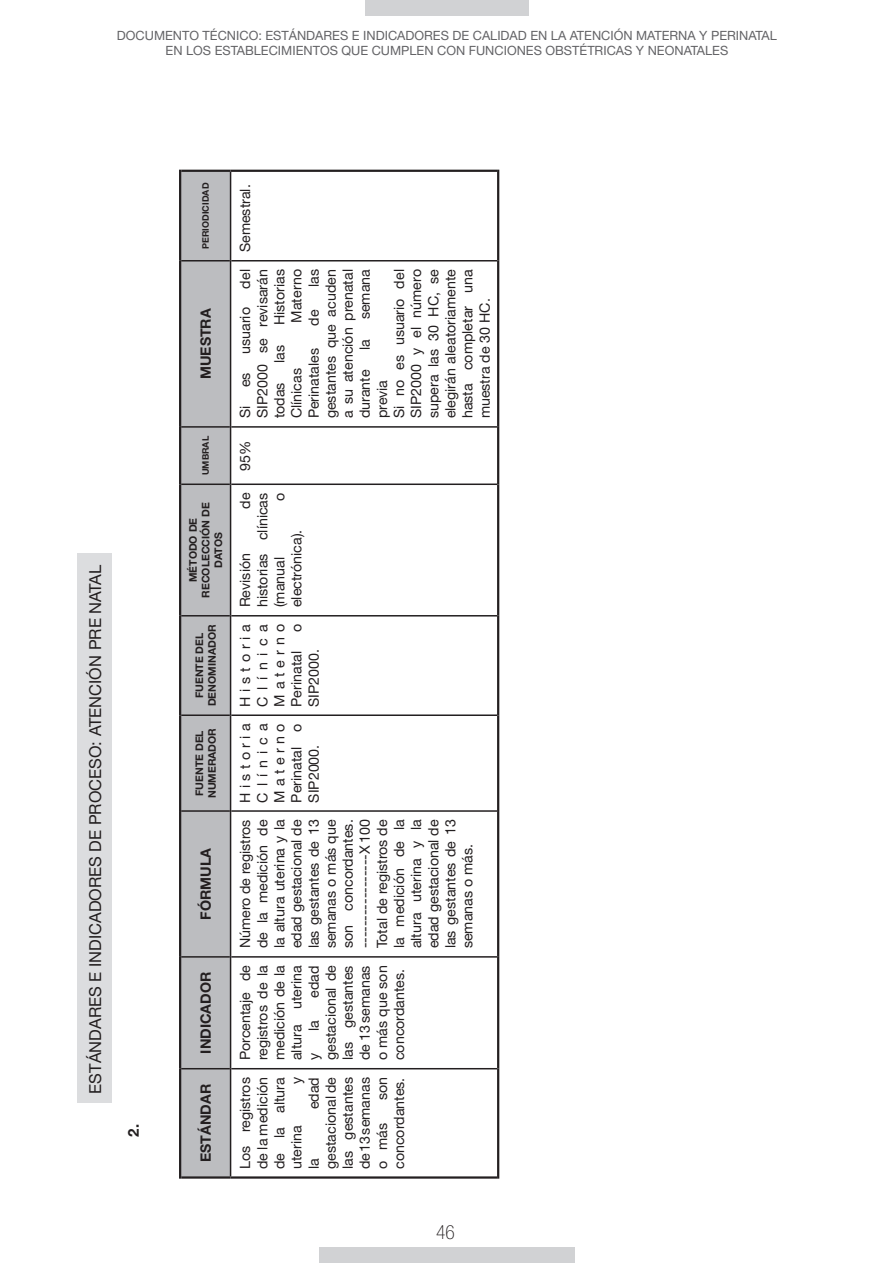
<style>
.page{position:relative;width:893px;height:1263px;background:#fff}
.page>*{position:absolute;margin:0;border:0;box-sizing:border-box;transform-origin:0 0}
.t1{font:100 condensed 19.5px "Helvetica Neue";color:#231f20}
.t2{font:16.5px "Helvetica Neue";color:#231f20}
.t3{font:700 15px "Helvetica Neue";color:#231f20}
.t4{font:14.25px/17.1px "Helvetica Neue";color:#231f20;text-align:justify}
.t5{font:700 14.25px "Helvetica Neue";color:#231f20}
.t6{font:12.75px/15.3px "Helvetica Neue";color:#636366;text-align:center}
.t7{font:700 10.5px/12.6px "Helvetica Neue";color:#231f20;text-align:center}
.t8{font:700 9px "Helvetica Neue";color:#231f20}
</style>
<div class="page">
<div style="left:365px;top:0;width:164px;height:16px;background:#d1d2d4"></div>
<div style="left:319px;top:1247px;width:255px;height:16px;background:#d1d2d4"></div>
<div style="left:78px;top:553px;width:34px;height:550px;background:#dcdddf"></div>
<div style="left:181px;top:172px;width:49px;height:1004px;background:#bcbdc0"></div>
<hr style="left:179px;top:1069px;width:2px;height:110px;background:#231f20">
<hr style="left:181px;top:1176px;width:50px;height:3px;background:#231f20">
<hr style="left:179px;top:957px;width:2px;height:112px;background:#231f20">
<hr style="left:179px;top:811px;width:2px;height:146px;background:#231f20">
<hr style="left:179px;top:715px;width:2px;height:96px;background:#231f20">
<hr style="left:179px;top:616px;width:2px;height:99px;background:#231f20">
<hr style="left:179px;top:484px;width:2px;height:132px;background:#231f20">
<hr style="left:179px;top:427px;width:2px;height:57px;background:#231f20">
<hr style="left:179px;top:261px;width:2px;height:166px;background:#231f20">
<hr style="left:179px;top:170px;width:2px;height:91px;background:#231f20">
<hr style="left:181px;top:170px;width:50px;height:2px;background:#231f20">
<hr style="left:231px;top:1176px;width:266px;height:3px;background:#231f20">
<hr style="left:231px;top:170px;width:266px;height:2px;background:#231f20">
<hr style="left:497px;top:1069px;width:2px;height:110px;background:#231f20">
<hr style="left:497px;top:957px;width:2px;height:112px;background:#231f20">
<hr style="left:497px;top:811px;width:2px;height:146px;background:#231f20">
<hr style="left:497px;top:715px;width:2px;height:96px;background:#231f20">
<hr style="left:497px;top:616px;width:2px;height:99px;background:#231f20">
<hr style="left:497px;top:484px;width:2px;height:132px;background:#231f20">
<hr style="left:497px;top:427px;width:2px;height:57px;background:#231f20">
<hr style="left:497px;top:261px;width:2px;height:166px;background:#231f20">
<hr style="left:497px;top:170px;width:2px;height:91px;background:#231f20">
<hr style="left:181px;top:1068px;width:49px;height:1px;background:#231f20">
<hr style="left:181px;top:956px;width:49px;height:2px;background:#231f20">
<hr style="left:181px;top:810px;width:49px;height:2px;background:#231f20">
<hr style="left:181px;top:714px;width:49px;height:2px;background:#231f20">
<hr style="left:181px;top:615px;width:49px;height:1px;background:#231f20">
<hr style="left:181px;top:483px;width:49px;height:2px;background:#231f20">
<hr style="left:181px;top:426px;width:49px;height:2px;background:#231f20">
<hr style="left:181px;top:260px;width:49px;height:1px;background:#231f20">
<hr style="left:230px;top:1069px;width:1px;height:107px;background:#231f20">
<hr style="left:230px;top:957px;width:1px;height:112px;background:#231f20">
<hr style="left:231px;top:1068px;width:266px;height:1px;background:#231f20">
<hr style="left:230px;top:811px;width:1px;height:146px;background:#231f20">
<hr style="left:231px;top:956px;width:266px;height:2px;background:#231f20">
<hr style="left:230px;top:715px;width:1px;height:96px;background:#231f20">
<hr style="left:231px;top:810px;width:266px;height:2px;background:#231f20">
<hr style="left:230px;top:616px;width:1px;height:99px;background:#231f20">
<hr style="left:231px;top:714px;width:266px;height:2px;background:#231f20">
<hr style="left:230px;top:484px;width:1px;height:132px;background:#231f20">
<hr style="left:231px;top:615px;width:266px;height:1px;background:#231f20">
<hr style="left:230px;top:427px;width:1px;height:57px;background:#231f20">
<hr style="left:231px;top:483px;width:266px;height:2px;background:#231f20">
<hr style="left:230px;top:261px;width:1px;height:166px;background:#231f20">
<hr style="left:231px;top:426px;width:266px;height:2px;background:#231f20">
<hr style="left:230px;top:172px;width:1px;height:89px;background:#231f20">
<hr style="left:231px;top:260px;width:266px;height:1px;background:#231f20">
<p class="t6" style="left:117px;top:27px;width:661px">DOCUMENTO TÉCNICO: ESTÁNDARES E INDICADORES DE CALIDAD EN LA ATENCIÓN MATERNA Y PERINATAL<br>EN LOS ESTABLECIMIENTOS QUE CUMPLEN CON FUNCIONES OBSTÉTRICAS Y NEONATALES</p>
<p class="t2" style="left:85px;top:1093px;width:530px;rotate:-90deg">ESTÁNDARES E INDICADORES DE PROCESO: ATENCIÓN PRE NATAL</p>
<p class="t3" style="left:124px;top:1137px;width:14px;rotate:-90deg">2.</p>
<p class="t8" style="left:200px;top:249px;width:68px;rotate:-90deg">PERIODICIDAD</p>
<p class="t5" style="left:197px;top:379px;width:72px;rotate:-90deg">MUESTRA</p>
<p class="t8" style="left:200px;top:475px;width:41px;rotate:-90deg">UMBRAL</p>
<p class="t7" style="left:187px;top:598px;width:97px;rotate:-90deg">MÉTODO DE<br>RECOLECCIÓN DE<br>DATOS</p>
<p class="t7" style="left:193px;top:706px;width:83px;rotate:-90deg">FUENTE DEL<br>DENOMINADOR</p>
<p class="t7" style="left:193px;top:798px;width:72px;text-align:left;rotate:-90deg">FUENTE DEL<br>NUMERADOR</p>
<p class="t5" style="left:197px;top:920px;width:73px;rotate:-90deg">FÓRMULA</p>
<p class="t5" style="left:197px;top:1054px;width:83px;rotate:-90deg">INDICADOR</p>
<p class="t5" style="left:197px;top:1162px;width:80px;rotate:-90deg">ESTÁNDAR</p>
<p class="t4" style="left:236px;top:252px;width:69px;rotate:-90deg">Semestral.</p>
<p class="t4" style="left:356px;top:319px;width:52px;rotate:-90deg">semana</p>
<p class="t4" style="left:373px;top:418px;width:151px;text-align:left;rotate:-90deg">previa<br>Si no es usuario del<br>SIP2000 y el número supera las 30 HC, se elegirán aleatoriamente hasta completar una muestra de 30 HC.</p>
<p class="t4" style="left:271px;top:325px;width:57px;rotate:-90deg">Historias</p>
<p class="t4" style="left:305px;top:418px;width:151px;text-indent:131px;rotate:-90deg">las gestantes que acuden a su atención prenatal durante</p>
<p class="t4" style="left:288px;top:323px;width:55px;rotate:-90deg">Materno</p>
<p class="t4" style="left:236px;top:418px;width:151px;text-indent:130px;rotate:-90deg">del SIP2000 se revisarán todas</p>
<p class="t4" style="left:236px;top:354px;width:48px;rotate:-90deg">usuario</p>
<p class="t4" style="left:305px;top:326px;width:18px;rotate:-90deg">de</p>
<p class="t4" style="left:356px;top:350px;width:12px;rotate:-90deg">la</p>
<p class="t4" style="left:271px;top:363px;width:19px;rotate:-90deg">las</p>
<p class="t4" style="left:305px;top:418px;width:72px;rotate:-90deg">Perinatales</p>
<p class="t4" style="left:288px;top:418px;width:52px;rotate:-90deg">Clínicas</p>
<p class="t4" style="left:236px;top:387px;width:16px;rotate:-90deg">es</p>
<p class="t4" style="left:236px;top:418px;width:14px;rotate:-90deg">Si</p>
<p class="t4" style="left:236px;top:471px;width:32px;rotate:-90deg">95%</p>
<p class="t4" style="left:236px;top:607px;width:116px;text-indent:98px;rotate:-90deg">de historias clínicas (manual</p>
<p class="t4" style="left:271px;top:501px;width:10px;rotate:-90deg">o</p>
<p class="t4" style="left:288px;top:607px;width:79px;rotate:-90deg">electrónica).</p>
<p class="t4" style="left:236px;top:607px;width:56px;rotate:-90deg">Revisión</p>
<p class="t4" style="left:236px;top:707px;width:84px;rotate:-90deg">Historia Clínica Materno Perinatal</p>
<p class="t4" style="left:288px;top:632px;width:10px;rotate:-90deg">o</p>
<p class="t4" style="left:305px;top:707px;width:59px;rotate:-90deg">SIP2000.</p>
<p class="t4" style="left:236px;top:802px;width:80px;rotate:-90deg">Historia Clínica Materno Perinatal o SIP2000.</p>
<p class="t4" style="left:236px;top:948px;width:130px;rotate:-90deg">Número de registros de la medición de la altura uterina y la edad gestacional de las gestantes de 13 semanas o más que son concordantes. -----------------X 100<br>Total de registros de la medición de la altura uterina y la edad gestacional de las gestantes de 13 semanas o más.</p>
<p class="t4" style="left:236px;top:1060px;width:96px;rotate:-90deg">Porcentaje de registros de la medición de la altura uterina y</p>
<p class="t4" style="left:305px;top:1060px;width:96px;text-indent:63px;rotate:-90deg">edad gestacional de las gestantes de 13 semanas o más que son concordantes.</p>
<p class="t4" style="left:305px;top:1031px;width:12px;rotate:-90deg">la</p>
<p class="t4" style="left:288px;top:1084px;width:9px;rotate:-90deg">y</p>
<p class="t4" style="left:236px;top:1169px;width:93px;rotate:-90deg">Los registros de la medición de la altura uterina</p>
<p class="t4" style="left:305px;top:1169px;width:93px;text-indent:60px;rotate:-90deg">edad gestacional de las gestantes de 13 semanas o más</p>
<p class="t4" style="left:373px;top:1169px;width:93px;text-align:right;rotate:-90deg">son concordantes.</p>
<p class="t4" style="left:305px;top:1169px;width:12px;rotate:-90deg">la</p>
<h1 class="t1" style="left:436px;top:1221px;width:10px">46</h1>
</div>
